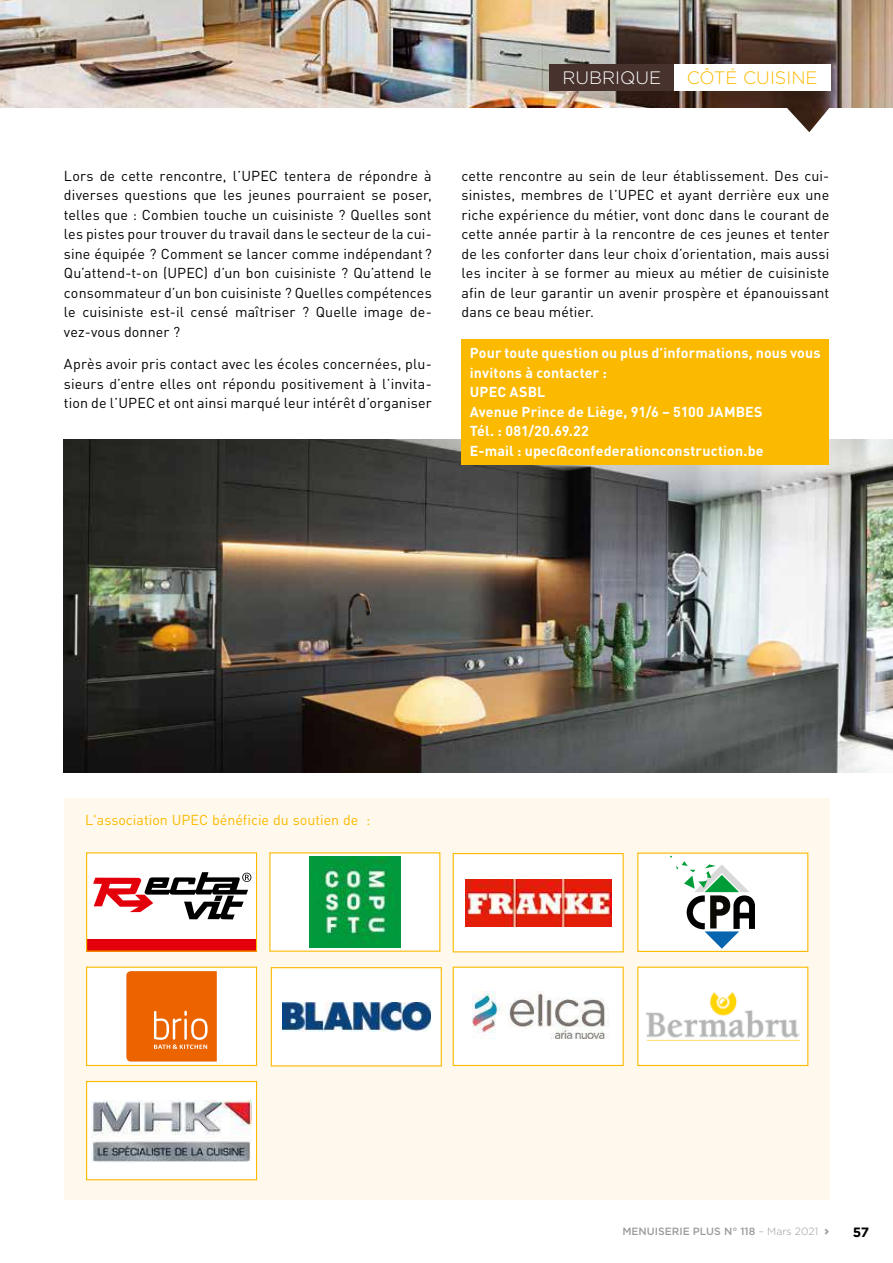
<style>
.page{position:relative;width:893px;height:1263px;background:#fff}
.page>*{position:absolute;margin:0;border:0;box-sizing:border-box;transform-origin:0 0}
.t1{font:300 18px "Gotham";color:#fbba00}
.t2{font:300 18px "Gotham";color:#fff}
.t3{font:14.25px/19.5px "DIN Pro";letter-spacing:.01em;color:#000;text-align:justify}
.t4{font:700 14.25px/19.5px "DIN Pro";letter-spacing:.01em;color:#fff}
.t5{font:14.25px "DIN Pro";color:#fbba00}
.t6{font:700 13.5px "Gotham";color:#000}
.t7{font:500 10.5px "Gotham";color:#9c9c9d}
.s1{font-weight:300}
.s2{font-family:"COCOGOOSE";font-weight:400}
</style>
<div class="page">
<img style="left:0;top:0;width:893px;height:132px">
<div style="left:550px;top:64px;width:124px;height:27px;background:#47322d"></div>
<div style="left:674px;top:64px;width:156px;height:27px;background:#fff"></div>
<img style="left:64px;top:439px;width:829px;height:334px">
<div style="left:461px;top:339px;width:368px;height:125px;background:#fbba00"></div>
<div style="left:64px;top:798px;width:765px;height:401px;background:#fff8ec"></div>
<div style="left:271px;top:968px;width:170px;height:98px;background:#fff"></div>
<img style="left:282px;top:1002px;width:148px;height:29px">
<div style="left:271px;top:967px;width:171px;height:99px;border:1px solid #fbba00"></div>
<div style="left:270px;top:853px;width:170px;height:98px;background:#fff"></div>
<img style="left:310px;top:857px;width:90px;height:90px">
<div style="left:87px;top:967px;width:170px;height:98px;background:#fff"></div>
<svg style="left:126px;top:971px;width:91px;height:90px;background:#ec6e12"></svg>
<div style="left:86px;top:967px;width:171px;height:99px;border:1px solid #fbba00"></div>
<div style="left:87px;top:853px;width:170px;height:98px;background:#fff"></div>
<svg style="left:93px;top:872px;width:158px;height:47px"></svg>
<div style="left:87px;top:939px;width:170px;height:12px;background:#e3000b"></div>
<div style="left:86px;top:852px;width:171px;height:100px;border:1px solid #fbba00"></div>
<div style="left:638px;top:853px;width:170px;height:98px;background:#fff"></div>
<svg style="left:670px;top:856px;width:85px;height:93px"></svg>
<div style="left:637px;top:852px;width:171px;height:100px;border:1px solid #fbba00"></div>
<div style="left:87px;top:1081px;width:170px;height:99px;background:#fff"></div>
<img style="left:92px;top:1101px;width:159px;height:62px">
<div style="left:86px;top:1081px;width:171px;height:99px;border:1px solid #fbba00"></div>
<div style="left:453px;top:967px;width:170px;height:98px;background:#fff"></div>
<img style="left:472px;top:991px;width:137px;height:48px">
<div style="left:453px;top:967px;width:171px;height:99px;border:1px solid #fbba00"></div>
<div style="left:638px;top:967px;width:170px;height:98px;background:#fff"></div>
<img style="left:646px;top:992px;width:153px;height:48px">
<div style="left:637px;top:967px;width:171px;height:99px;border:1px solid #fbba00"></div>
<div style="left:453px;top:853px;width:170px;height:99px;background:#fff"></div>
<img style="left:465px;top:880px;width:146px;height:47px">
<div style="left:453px;top:853px;width:171px;height:99px;border:1px solid #fbba00"></div>
<p class="t2" style="left:562px;top:67px;width:100px">RUBRIQUE</p>
<p class="t1" style="left:687px;top:67px;width:132px">CÔTÉ CUISINE</p>
<p class="t3" style="left:64px;top:165px;width:369px">Lors de cette rencontre, l’UPEC tentera de répondre à diverses questions que les jeunes pourraient se poser, telles que : Combien touche un cuisiniste ? Quelles sont les pistes pour trouver du travail dans le secteur de la cui&shy;sine équipée ? Comment se lancer comme indépendant?<br>Qu’attend-t-on (UPEC) d’un bon cuisiniste ? Qu’attend le consommateur d’un bon cuisiniste ? Quelles compétences le cuisiniste est-il censé maîtriser ? Quelle image de&shy;vez-vous donner ?</p>
<p class="t3" style="left:64px;top:353px;width:369px">Après avoir pris contact avec les écoles concernées, plu&shy;sieurs d’entre elles ont répondu positivement à l’invita&shy;tion de l’UPEC et ont ainsi marqué leur intérêt d’organiser</p>
<p class="t3" style="left:461px;top:165px;width:369px">cette rencontre au sein de leur établissement. Des cui&shy;sinistes, membres de l’UPEC et ayant derrière eux une riche expérience du métier, vont donc dans le courant de cette année partir à la rencontre de ces jeunes et tenter de les conforter dans leur choix d’orientation, mais aussi les inciter à se former au mieux au métier de cuisiniste afin de leur garantir un avenir prospère et épanouissant dans ce beau métier.</p>
<p class="t4" style="left:470px;top:342px;width:352px">Pour toute question ou plus d’informations, nous vous invitons à contacter :<br>UPEC ASBL<br>Avenue Prince de Liège, 91/6 – 5100 JAMBES<br>Tél. : 081/20.69.22<br>E-mail : upec@confederationconstruction.be</p>
<p class="t5" style="left:85px;top:808px;width:287px">L'association UPEC bénéficie du soutien de :</p>
<p class="t7" style="left:622px;top:1225px;width:208px">MENUISERIE PLUS N° 118 <span class="s1">– Mars 2021</span> <span class="s2">&gt;</span></p>
<p class="t6" style="left:853px;top:1223px;width:18px">57</p>
</div>
